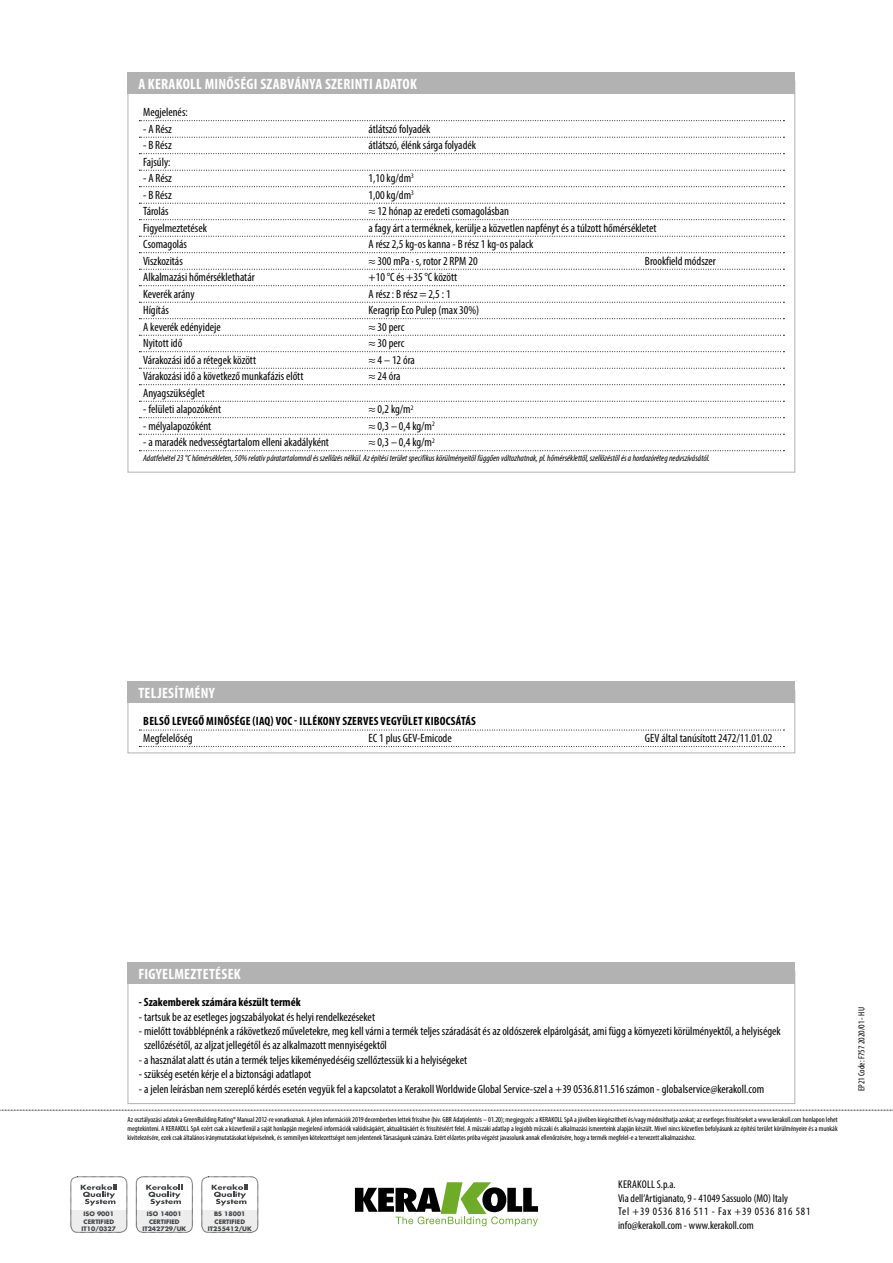
<style>
.page{position:relative;width:893px;height:1263px;background:#fff}
.page>*{position:absolute;margin:0;border:0;box-sizing:border-box;transform-origin:0 0}
.t1{font:700 condensed 15px "Myriad Pro";letter-spacing:.02em;color:#fff}
.t2{font:condensed 12px/14.4px "Myriad Pro";color:#000}
.t3{font:700 condensed 12px "Myriad Pro";letter-spacing:.02em;color:#000}
.t4{font:700 condensed 12px "Myriad Pro";color:#000}
.t5{font:condensed 11.25px/13.5px "Myriad Pro";color:#000}
.t6{font:italic condensed 9px "Myriad Pro";color:#000}
.t7{font:condensed 9px "Myriad Pro";color:#000}
.t8{font:condensed 7.5px/9px "Myriad Pro";color:#000;text-align:justify}
.t9{font:700 6px/7.2px "Futura Std";color:#424446;text-align:center}
</style>
<div class="page">
<svg style="left:355px;top:1182px;width:183px;height:44px"></svg>
<svg style="left:0;top:1110px;width:893px;height:1px"></svg>
<div style="left:71px;top:1176px;width:56px;height:56px;border:1px dashed #000;border-radius:7px"></div>
<svg style="left:71px;top:1184px;width:56px;height:48px"></svg>
<div style="left:136px;top:1176px;width:56px;height:56px;border:1px dashed #000;border-radius:7px"></div>
<svg style="left:136px;top:1184px;width:56px;height:48px"></svg>
<div style="left:202px;top:1176px;width:56px;height:56px;border:1px dashed #000;border-radius:7px"></div>
<svg style="left:202px;top:1184px;width:56px;height:48px"></svg>
<div style="left:128px;top:971px;width:667px;height:133px;border:1px solid #b3b2b2"></div>
<div style="left:128px;top:962px;width:667px;height:22px;background:#b3b2b2"></div>
<svg style="left:139px;top:730px;width:645px;height:1px"></svg>
<svg style="left:139px;top:746px;width:645px;height:1px"></svg>
<div style="left:128px;top:690px;width:667px;height:63px;border:1px solid #b3b2b2"></div>
<div style="left:128px;top:682px;width:667px;height:21px;background:#b3b2b2"></div>
<svg style="left:139px;top:120px;width:645px;height:1px"></svg>
<svg style="left:139px;top:137px;width:645px;height:1px"></svg>
<svg style="left:139px;top:153px;width:645px;height:1px"></svg>
<svg style="left:139px;top:170px;width:645px;height:1px"></svg>
<svg style="left:139px;top:186px;width:645px;height:1px"></svg>
<svg style="left:139px;top:203px;width:645px;height:1px"></svg>
<svg style="left:139px;top:219px;width:645px;height:1px"></svg>
<svg style="left:139px;top:236px;width:645px;height:1px"></svg>
<svg style="left:139px;top:252px;width:645px;height:1px"></svg>
<svg style="left:139px;top:269px;width:645px;height:1px"></svg>
<svg style="left:139px;top:285px;width:645px;height:1px"></svg>
<svg style="left:139px;top:302px;width:645px;height:1px"></svg>
<svg style="left:139px;top:318px;width:645px;height:1px"></svg>
<svg style="left:139px;top:335px;width:645px;height:1px"></svg>
<svg style="left:139px;top:351px;width:645px;height:1px"></svg>
<svg style="left:139px;top:368px;width:645px;height:1px"></svg>
<svg style="left:139px;top:384px;width:645px;height:1px"></svg>
<svg style="left:139px;top:401px;width:645px;height:1px"></svg>
<svg style="left:139px;top:417px;width:645px;height:1px"></svg>
<svg style="left:139px;top:434px;width:645px;height:1px"></svg>
<svg style="left:139px;top:450px;width:645px;height:1px"></svg>
<div style="left:128px;top:72px;width:667px;height:22px;background:#b3b2b2"></div>
<p class="t1" style="left:138px;top:74px;width:280px">A KERAKOLL MINŐSÉGI SZABVÁNYA SZERINTI ADATOK</p>
<p class="t2" style="left:143px;top:105px;width:46px">Megjelenés:</p>
<p class="t2" style="left:143px;top:121px;width:30px">- A Rész</p>
<p class="t2" style="left:369px;top:121px;width:63px">átlátszó folyadék</p>
<p class="t2" style="left:143px;top:138px;width:30px">- B Rész</p>
<p class="t2" style="left:369px;top:138px;width:109px">átlátszó, élénk sárga folyadék</p>
<p class="t2" style="left:143px;top:154px;width:29px">Fajsúly:</p>
<p class="t2" style="left:143px;top:171px;width:30px">- A Rész</p>
<p class="t2" style="left:369px;top:171px;width:47px">1,10 kg/dm<sup>3</sup></p>
<p class="t2" style="left:143px;top:187px;width:30px">- B Rész</p>
<p class="t2" style="left:369px;top:187px;width:47px">1,00 kg/dm<sup>3</sup></p>
<p class="t2" style="left:143px;top:204px;width:27px">Tárolás</p>
<p class="t2" style="left:369px;top:204px;width:142px">≈ 12 hónap az eredeti csomagolásban</p>
<p class="t2" style="left:143px;top:220px;width:65px">Figyelmeztetések</p>
<p class="t2" style="left:369px;top:220px;width:290px">a fagy árt a terméknek, kerülje a közvetlen napfényt és a túlzott hőmérsékletet</p>
<p class="t2" style="left:143px;top:237px;width:45px">Csomagolás</p>
<p class="t2" style="left:369px;top:237px;width:166px">A rész 2,5 kg-os kanna - B rész 1 kg-os palack</p>
<p class="t2" style="left:143px;top:253px;width:41px">Viszkozitás</p>
<p class="t2" style="left:369px;top:253px;width:111px">≈ 300 mPa · s, rotor 2 RPM 20</p>
<p class="t2" style="left:645px;top:253px;width:72px">Brookfield módszer</p>
<p class="t2" style="left:143px;top:270px;width:113px">Alkalmazási hőmérséklethatár</p>
<p class="t2" style="left:369px;top:270px;width:90px">+10 °C és +35 °C között</p>
<p class="t2" style="left:143px;top:286px;width:53px">Keverék arány</p>
<p class="t2" style="left:369px;top:286px;width:84px">A rész : B rész = 2,5 : 1</p>
<p class="t2" style="left:143px;top:303px;width:27px">Hígítás</p>
<p class="t2" style="left:369px;top:303px;width:112px">Keragrip Eco Pulep (max 30%)</p>
<p class="t2" style="left:143px;top:319px;width:79px">A keverék edényideje</p>
<p class="t2" style="left:369px;top:319px;width:37px">≈ 30 perc</p>
<p class="t2" style="left:143px;top:336px;width:41px">Nyitott idő</p>
<p class="t2" style="left:369px;top:336px;width:37px">≈ 30 perc</p>
<p class="t2" style="left:143px;top:352px;width:114px">Várakozási idő a rétegek között</p>
<p class="t2" style="left:369px;top:352px;width:48px">≈ 4 – 12 óra</p>
<p class="t2" style="left:143px;top:369px;width:162px">Várakozási idő a következő munkafázis előtt</p>
<p class="t2" style="left:369px;top:369px;width:34px">≈ 24 óra</p>
<p class="t2" style="left:143px;top:385px;width:63px">Anyagszükséglet</p>
<p class="t2" style="left:143px;top:402px;width:79px">- felületi alapozóként</p>
<p class="t2" style="left:369px;top:402px;width:46px">≈ 0,2 kg/m<sup>2</sup></p>
<p class="t2" style="left:143px;top:418px;width:70px">- mélyalapozóként</p>
<p class="t2" style="left:369px;top:418px;width:68px">≈ 0,3 – 0,4 kg/m<sup>2</sup></p>
<p class="t2" style="left:143px;top:435px;width:187px">- a maradék nedvességtartalom elleni akadályként</p>
<p class="t2" style="left:369px;top:435px;width:68px">≈ 0,3 – 0,4 kg/m<sup>2</sup></p>
<p class="t6" style="left:143px;top:453px;width:568px">Adatfelvétel 23 °C hőmérsékleten, 50% relatív páratartalomnál és szellőzés nélkül. Az építési terület specifikus körülményeitől függően változhatnak, pl. hőmérséklettől, szellőzéstől és a hordozóréteg nedvszívásától.</p>
<p class="t1" style="left:138px;top:683px;width:78px">TELJESÍTMÉNY</p>
<p class="t3" style="left:143px;top:714px;width:334px">BELSŐ LEVEGŐ MINŐSÉGE (IAQ) VOC - ILLÉKONY SZERVES VEGYÜLET KIBOCSÁTÁS</p>
<p class="t2" style="left:143px;top:731px;width:51px">Megfelelőség</p>
<p class="t2" style="left:369px;top:731px;width:85px">EC 1 plus GEV-Emicode</p>
<p class="t2" style="left:645px;top:731px;width:129px">GEV által tanúsított 2472/11.01.02</p>
<p class="t1" style="left:138px;top:964px;width:104px">FIGYELMEZTETÉSEK</p>
<p class="t4" style="left:139px;top:995px;width:163px">- Szakemberek számára készült termék</p>
<p class="t2" style="left:139px;top:1009px;width:238px">- tartsuk be az esetleges jogszabályokat és helyi rendelkezéseket</p>
<p class="t2" style="left:144px;top:1024px;width:638px;text-indent:-5px">- mielőtt továbblépnénk a rákövetkező műveletekre, meg kell várni a termék teljes száradását és az oldószerek elpárolgását, ami függ a környezeti körülményektől, a helyiségek szellőzésétől, az aljzat jellegétől és az alkalmazott mennyiségektől</p>
<p class="t2" style="left:139px;top:1052px;width:330px">- a használat alatt és után a termék teljes kikeményedéséig szellőztessük ki a helyiségeket</p>
<p class="t2" style="left:139px;top:1067px;width:174px">- szükség esetén kérje el a biztonsági adatlapot</p>
<p class="t2" style="left:139px;top:1081px;width:627px">- a jelen leírásban nem szereplő kérdés esetén vegyük fel a kapcsolatot a Kerakoll Worldwide Global Service-szel a +39 0536.811.516 számon - globalservice@kerakoll.com</p>
<p class="t8" style="left:128px;top:1115px;width:712px">Az osztályozási adatok a GreenBuilding Rating® Manual 2012-re vonatkoznak. A jelen információk 2019 decemberben lettek frissítve (hiv. GBR Adatjelentés – 01.20); megjegyzés: a KERAKOLL SpA a jövőben kiegészítheti és/vagy módosíthatja azokat; az esetleges frissítéseket a www.kerakoll.com honlapon lehet megtekinteni. A KERAKOLL SpA ezért csak a közvetlenül a saját honlapján megjelenő információk valódiságáért, aktualitásáért és frissítéséért felel. A műszaki adatlap a legjobb műszaki és alkalmazási ismereteink alapján készült. Mivel nincs közvetlen befolyásunk az építési terület körülményeire és a munkák kivitelezésére, ezek csak általános iránymutatásokat képviselnek, és semmilyen kötelezettséget nem jelentenek Társaságunk számára. Ezért előzetes próba végzést javasolunk annak ellenőrzésére, hogy a termék megfelel-e a tervezett alkalmazáshoz.</p>
<p class="t9" style="left:82px;top:1210px;width:36px">ISO 9001<br>CERTIFIED<br>IT10/0327</p>
<p class="t9" style="left:142px;top:1210px;width:45px">ISO 14001<br>CERTIFIED<br>IT242729/UK</p>
<p class="t9" style="left:208px;top:1210px;width:45px">BS 18001<br>CERTIFIED<br>IT255412/UK</p>
<p class="t5" style="left:618px;top:1178px;width:194px">KERAKOLL S.p.a.<br>Via dell’Artigianato, 9 - 41049 Sassuolo (MO) Italy<br>Tel +39 0536 816 511 - Fax +39 0536 816 581 info@kerakoll.com - www.kerakoll.com</p>
<p class="t7" style="left:856px;top:1091px;width:85px;rotate:-90deg">EP21 Code: F757 2020/01 - HU</p>
</div>
